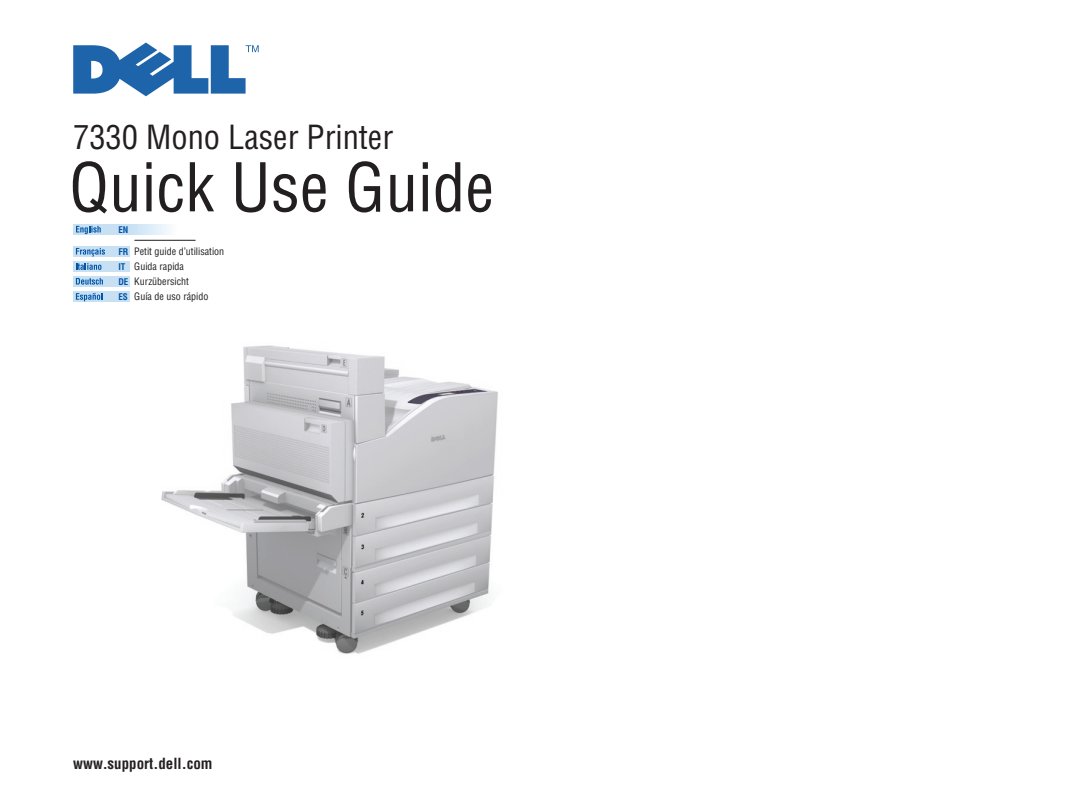
<style>
.page{position:relative;width:1080px;height:810px;background:#fff}
.page>*{position:absolute;margin:0;border:0;box-sizing:border-box;transform-origin:0 0}
.t1{font:condensed 65.5px "Helvetica";color:#231f20}
.t2{font:condensed 32.5px "Helvetica";color:#231f20}
.t3{font:700 condensed 15px "Helvetica";color:#231f20}
.t4{font:condensed 10px/15px "Helvetica";color:#231f20}
.t5{font:700 condensed 9px/15px "Helvetica";letter-spacing:-.01em;color:#0154a6}
</style>
<div class="page">
<img style="left:161px;top:345px;width:337px;height:309px">
<svg style="left:73px;top:43px;width:186px;height:53px"></svg>
<div style="left:73px;top:246px;width:57px;height:11px;background:#c7e0f3"></div>
<svg style="left:76px;top:248px;width:29px;height:9px"></svg>
<div style="left:73px;top:262px;width:57px;height:10px;background:#c7e0f3"></div>
<svg style="left:76px;top:263px;width:25px;height:7px"></svg>
<div style="left:73px;top:276px;width:57px;height:11px;background:#c7e0f3"></div>
<svg style="left:76px;top:278px;width:27px;height:7px"></svg>
<div style="left:73px;top:292px;width:57px;height:10px;background:#c7e0f3"></div>
<svg style="left:76px;top:293px;width:26px;height:8px"></svg>
<hr style="left:135px;top:240px;width:60px;height:1px;background:#231f20">
<div style="left:73px;top:224px;width:102px;height:11px;background:#fbfcfe"></div>
<div style="left:73px;top:224px;width:98px;height:11px;background:#f6fafd"></div>
<div style="left:73px;top:224px;width:95px;height:11px;background:#f2f8fc"></div>
<div style="left:73px;top:224px;width:92px;height:11px;background:#eef6fc"></div>
<div style="left:73px;top:224px;width:88px;height:11px;background:#eaf4fb"></div>
<div style="left:73px;top:224px;width:85px;height:11px;background:#e6f2fa"></div>
<div style="left:73px;top:224px;width:81px;height:11px;background:#e1eff9"></div>
<div style="left:73px;top:224px;width:76px;height:11px;background:#ddecf8"></div>
<div style="left:73px;top:224px;width:73px;height:11px;background:#d8e9f7"></div>
<div style="left:73px;top:224px;width:69px;height:11px;background:#d4e7f6"></div>
<div style="left:73px;top:224px;width:65px;height:11px;background:#d0e5f6"></div>
<div style="left:73px;top:224px;width:62px;height:11px;background:#cce3f5"></div>
<div style="left:73px;top:224px;width:58px;height:11px;background:#c8e1f4"></div>
<svg style="left:76px;top:226px;width:25px;height:8px"></svg>
<h2 class="t2" style="left:73px;top:116px;width:321px">7330 Mono Laser Printer</h2>
<h1 class="t1" style="left:69px;top:146px;width:427px">Quick Use Guide</h1>
<p class="t5" style="left:118px;top:244px;width:11px">FR<br>IT<br>DE<br>ES</p>
<p class="t4" style="left:134px;top:244px;width:91px">Petit guide d’utilisation<br>Guida rapida<br>Kurzübersicht<br>Guía de uso rápido</p>
<p class="t5" style="left:118px;top:222px;width:11px">EN</p>
<h3 class="t3" style="left:73px;top:754px;width:141px">www.support.dell.com</h3>
</div>
